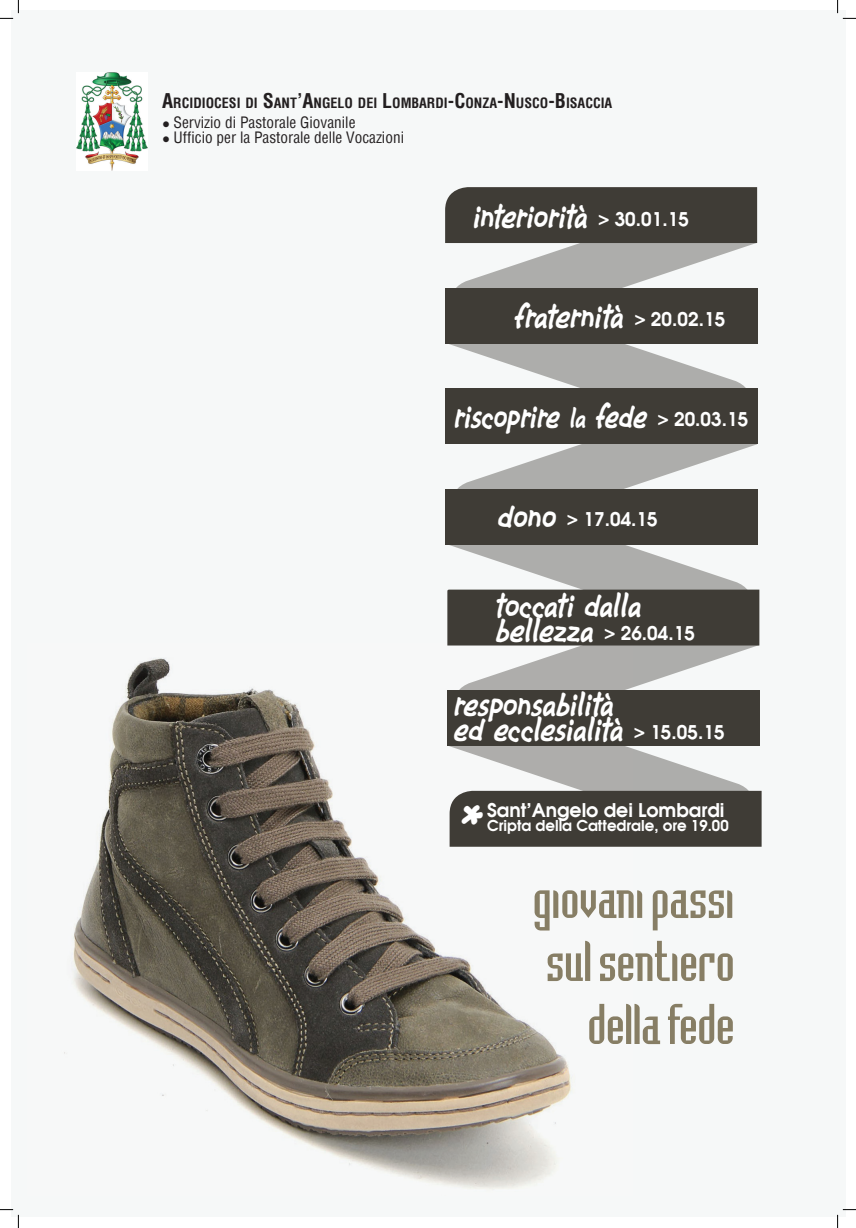
<style>
.page{position:relative;width:856px;height:1228px;background:#fff}
.page>*{position:absolute;margin:0;border:0;box-sizing:border-box;transform-origin:0 0}
.t1{font:52.5px/63px "Bedrock Plain";color:#877e65;text-align:right}
.t2{font:700 49.96px "CAC Krazy Legs";color:#fff}
.t3{font:700 29.14px/25.2px "CAC Krazy Legs";color:#fff}
.t4{font:700 29.14px "CAC Krazy Legs";color:#fff;scale:.95 1}
.t5{font:700 18.9px "Avalon";color:#fff}
.t6{font:condensed 15.31px "Helvetica";color:#231f20}
.t7{font:700 14.96px "Avalon";color:#fff}
.t8{font:700 condensed 13.91px "Helvetica";color:#231f20}
.s1{font-size:19.86px}
.s2{font-family:"Palatino Linotype";font-stretch:normal;font-size:13.21px}
.s3{font-family:"Avalon";font-size:18.9px}
.s4{font-size:24.41px}
.s5{font-family:"CAC Krazy Legs";font-size:29.14px}
</style>
<div class="page">
<div style="left:11px;top:11px;width:833px;height:1205px;background:#f6f8f8"></div>
<img style="left:64px;top:658px;width:568px;height:531px">
<svg style="left:445px;top:343px;width:311px;height:45px;fill:#adadab"></svg>
<svg style="left:456px;top:243px;width:299px;height:45px;fill:#adadab"></svg>
<svg style="left:448px;top:693px;width:312px;height:151px;fill:#aeadab"></svg>
<svg style="left:449px;top:491px;width:309px;height:98px;fill:#adadab"></svg>
<svg style="left:447px;top:645px;width:311px;height:45px;fill:#aeadab"></svg>
<svg style="left:457px;top:444px;width:299px;height:45px;fill:#adadab"></svg>
<div style="left:445px;top:187px;width:311px;height:56px;background:#3f3c36"></div>
<div style="left:445px;top:288px;width:311px;height:55px;background:#3f3c36"></div>
<div style="left:445px;top:388px;width:311px;height:56px;background:#3f3c36"></div>
<div style="left:445px;top:489px;width:311px;height:56px;background:#3f3c36"></div>
<div style="left:447px;top:589px;width:312px;height:56px;background:#3f3c36"></div>
<div style="left:447px;top:690px;width:312px;height:56px;background:#3f3c36"></div>
<div style="left:449px;top:790px;width:312px;height:56px;background:#3f3c36"></div>
<img style="left:76px;top:72px;width:71px;height:98px">
<svg style="left:0;top:0;width:19px;height:19px"></svg>
<svg style="left:0;top:1209px;width:19px;height:18px"></svg>
<svg style="left:837px;top:0;width:18px;height:19px"></svg>
<svg style="left:837px;top:1209px;width:18px;height:18px"></svg>
<p class="t8" style="left:162px;top:93px;width:451px"><span class="s1">A</span>RCIDIOCESI DI <span class="s1">S</span>ANT<span class="s1">’A</span>NGELO DEI <span class="s1">L</span>OMBARDI<span class="s1">-C</span>ONZA<span class="s1">-N</span>USCO<span class="s1">-B</span>ISACCIA</p>
<p class="t6" style="left:162px;top:112px;width:195px"><span class="s2">●</span> Servizio di Pastorale Giovanile</p>
<p class="t6" style="left:162px;top:128px;width:243px"><span class="s2">●</span> Ufficio per la Pastorale delle Vocazioni</p>
<p class="t3" style="left:473px;top:205px;width:217px">interiorità <span class="s3">&gt; 30.01.15</span></p>
<p class="t3" style="left:514px;top:304px;width:212px">fraternità <span class="s3">&gt; 20.02.15</span></p>
<p class="t4" style="left:455px;top:396px;width:310px">riscoprire <span class="s4">la</span> fede <span class="s3">&gt; 20.03.15</span></p>
<p class="t5" style="left:497px;top:505px;width:161px"><span class="s5">dono</span> &gt; 17.04.15</p>
<p class="t3" style="left:496px;top:593px;width:147px">toccati dalla</p>
<p class="t5" style="left:496px;top:620px;width:200px"><span class="s5">bellezza</span> &gt; 26.04.15</p>
<p class="t3" style="left:454px;top:692px;width:271px">responsabilità<br>ed ecclesialità <span class="s3">&gt; 15.05.15</span></p>
<p class="t5" style="left:487px;top:797px;width:239px">Sant’Angelo dei Lombardi</p>
<h2 class="t2" style="left:462px;top:789px;width:24px">*</h2>
<p class="t7" style="left:487px;top:815px;width:243px">Cripta della Cattedrale, ore 19.00</p>
<h1 class="t1" style="left:532px;top:866px;width:203px">giovani passi sul sentiero della fede</h1>
</div>
